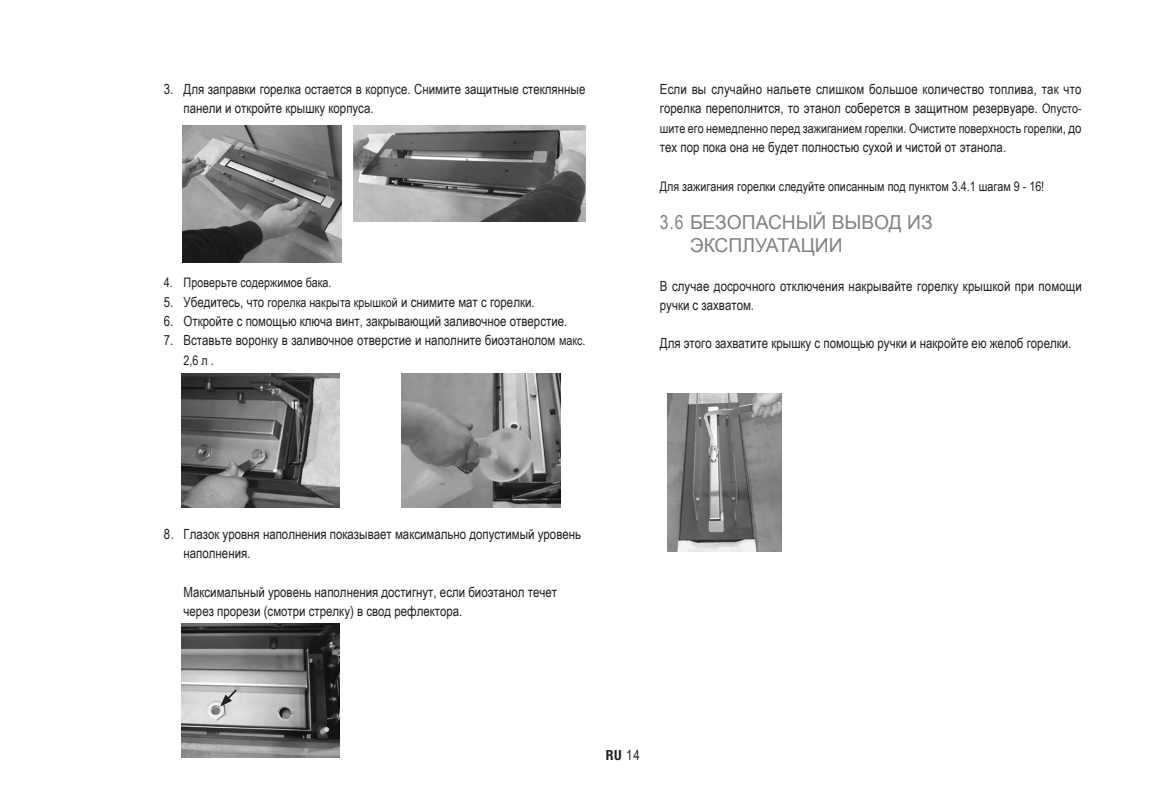
<style>
.page{position:relative;width:1171px;height:804px;background:#fff}
.page>*{position:absolute;margin:0;border:0;box-sizing:border-box;transform-origin:0 0}
.t1{font:19.25px/22.8px "Arial";letter-spacing:-.005em;color:#808285}
.t2{font:14px/19.4px "Arial Narrow";color:#231f20}
.t3{font:700 condensed 14px "Helvetica Neue";color:#231f20}
.t4{font:13.12px "Arial Narrow";color:#231f20}
.s1{font-size:13.12px}
.s2{font-size:14px}
.s3{font-family:"Arial Narrow"}
.s4{font-family:"Arial Narrow";font-weight:400;font-stretch:normal}
</style>
<div class="page">
<img style="left:182px;top:125px;width:159px;height:137px">
<img style="left:353px;top:125px;width:232px;height:96px">
<img style="left:181px;top:374px;width:159px;height:134px">
<img style="left:402px;top:374px;width:159px;height:134px">
<img style="left:181px;top:624px;width:159px;height:134px">
<svg style="left:220px;top:687px;width:19px;height:19px"></svg>
<img style="left:668px;top:393px;width:114px;height:159px">
<p class="t2" style="left:184px;top:79px;width:403px;text-indent:-20px">3. Для заправки горелка остается в корпусе. Снимите защитные стеклянные панели и откройте крышку корпуса.</p>
<p class="t4" style="left:164px;top:273px;width:169px">4. Проверьте содержимое бака.</p>
<p class="t2" style="left:164px;top:291px;width:372px">5. Убедитесь, что <span class="s1">горелка накрыта крышкой</span> и снимите мат с горелки.</p>
<p class="t2" style="left:164px;top:311px;width:405px">6. Откройте с помощью ключа винт, закрывающий заливочное отверстие.</p>
<p class="t2" style="left:164px;top:330px;width:423px">7. Вставьте воронку в заливочное отверстие и наполните биоэтанолом <span class="s1">макс.</span></p>
<p class="t4" style="left:184px;top:350px;width:32px">2,6 л <span class="s2">.</span></p>
<p class="t2" style="left:660px;top:79px;width:423px">Если вы случайно нальете слишком большое количество топлива, так что горелка переполнится, то этанол соберется в защитном резервуаре. <span class="s1">Опусто-</span></p>
<p class="t4" style="left:660px;top:118px;width:423px">шите его немедленно перед зажиганием горелки. Очистите поверхность горелки<span class="s2">, до</span></p>
<p class="t2" style="left:660px;top:137px;width:348px">тех пор пока она не будет полностью сухой и чистой от этанола.</p>
<p class="t4" style="left:660px;top:176px;width:386px">Для зажигания горелки следуйте описанным под пунктом 3.4.1 шагам 9 - 16!</p>
<h1 class="t1" style="left:690px;top:211px;width:244px;text-indent:-30px"><span class="s3">3.6</span> БЕЗОПАСНЫЙ ВЫВОД ИЗ<br>ЭКСПЛУАТАЦИИ</h1>
<p class="t2" style="left:660px;top:275px;width:423px">В случае досрочного отключения накрывайте горелку крышкой при помощи ручки с захватом.</p>
<p class="t2" style="left:660px;top:333px;width:413px">Для этого захватите крышку с помощью ручки и накройте ею желоб горелки.</p>
<p class="t2" style="left:184px;top:524px;width:399px;text-indent:-20px">8. Глазок уровня наполнения показывает максимально допустимый уровень наполнения.</p>
<p class="t2" style="left:184px;top:582px;width:375px">Максимальный уровень наполнения достигнут, если биоэтанол течет через прорези (смотри стрелку) в свод рефлектора.</p>
<p class="t3" style="left:606px;top:746px;width:36px">RU <span class="s4">14</span></p>
</div>
